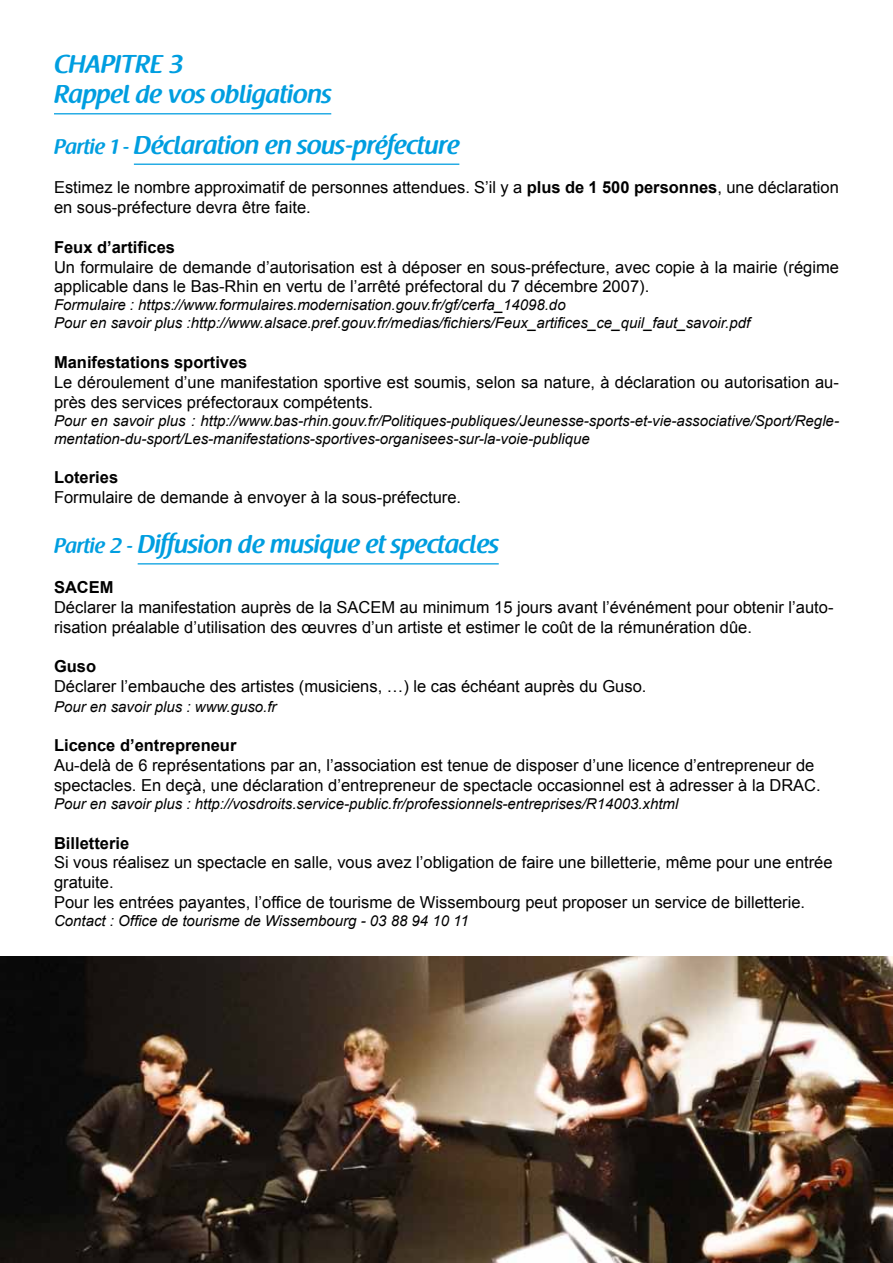
<style>
.page{position:relative;width:893px;height:1263px;background:#fff}
.page>*{position:absolute;margin:0;border:0;box-sizing:border-box;transform-origin:0 0}
.t1{font:600 25.5px/30.6px "Raspoutine";color:#009ee0}
.t2{font:16.5px/19.8px "Arial";color:#000}
.t3{font:700 16.5px "Arial";color:#000}
.t4{font:italic 15px/18px "Arial";color:#000}
.s1{font-size:21px}
.s2{font-weight:700}
</style>
<div class="page">
<hr style="left:54px;top:113px;width:277px;height:1px;background:#009ee0">
<hr style="left:134px;top:164px;width:325px;height:1px;background:#009ee0">
<hr style="left:138px;top:563px;width:361px;height:1px;background:#009ee0">
<img style="left:0;top:957px;width:893px;height:306px">
<h1 class="t1" style="left:54px;top:49px;width:279px">CHAPITRE 3<br>Rappel de vos obligations</h1>
<h1 class="t1" style="left:54px;top:130px;width:407px"><span class="s1">Partie 1 -</span> Déclaration en sous-préfecture</h1>
<p class="t2" style="left:54px;top:178px;width:786px">Estimez le nombre approximatif de personnes attendues. S’il y a <span class="s2">plus de 1 500 personnes</span>, une déclaration en sous-préfecture devra être faite.</p>
<p class="t3" style="left:54px;top:236px;width:123px">Feux d’artifices</p>
<p class="t2" style="left:54px;top:257px;width:786px">Un formulaire de demande d’autorisation est à déposer en sous-préfecture, avec copie à la mairie (régime applicable dans le Bas-Rhin en vertu de l’arrêté préfectoral du 7 décembre 2007).</p>
<p class="t4" style="left:54px;top:296px;width:698px">Formulaire : https://www.formulaires.modernisation.gouv.fr/gf/cerfa_14098.do<br>Pour en savoir plus :http://www.alsace.pref.gouv.fr/medias/fichiers/Feux_artifices_ce_quil_faut_savoir.pdf</p>
<p class="t3" style="left:54px;top:351px;width:195px">Manifestations sportives</p>
<p class="t2" style="left:54px;top:372px;width:786px">Le déroulement d’une manifestation sportive est soumis, selon sa nature, à déclaration ou autorisation au&shy;près des services préfectoraux compétents.</p>
<p class="t4" style="left:54px;top:411px;width:786px">Pour en savoir plus : http://www.bas-rhin.gouv.fr/Politiques-publiques/Jeunesse-sports-et-vie-associative/Sport/Regle&shy;mentation-du-sport/Les-manifestations-sportives-organisees-sur-la-voie-publique</p>
<p class="t3" style="left:54px;top:466px;width:66px">Loteries</p>
<p class="t2" style="left:54px;top:487px;width:409px">Formulaire de demande à envoyer à la sous-préfecture.</p>
<h1 class="t1" style="left:54px;top:530px;width:446px"><span class="s1">Partie 2 -</span> Diffusion de musique et spectacles</h1>
<p class="t3" style="left:54px;top:576px;width:61px">SACEM</p>
<p class="t2" style="left:54px;top:597px;width:781px">Déclarer la manifestation auprès de la SACEM au minimum 15 jours avant l’événément pour obtenir l’auto&shy;risation préalable d’utilisation des œuvres d’un artiste et estimer le coût de la rémunération dûe.</p>
<p class="t3" style="left:54px;top:655px;width:44px">Guso</p>
<p class="t2" style="left:54px;top:676px;width:594px">Déclarer l’embauche des artistes (musiciens, …) le cas échéant auprès du Guso.</p>
<p class="t4" style="left:54px;top:698px;width:224px">Pour en savoir plus : www.guso.fr</p>
<p class="t3" style="left:54px;top:734px;width:184px">Licence d’entrepreneur</p>
<p class="t2" style="left:54px;top:756px;width:768px">Au-delà de 6 représentations par an, l’association est tenue de disposer d’une licence d’entrepreneur de spectacles. En deçà, une déclaration d’entrepreneur de spectacle occasionnel est à adresser à la DRAC.</p>
<p class="t4" style="left:54px;top:795px;width:626px">Pour en savoir plus : http://vosdroits.service-public.fr/professionnels-entreprises/R14003.xhtml</p>
<p class="t3" style="left:54px;top:832px;width:77px">Billetterie</p>
<p class="t2" style="left:54px;top:853px;width:780px">Si vous réalisez un spectacle en salle, vous avez l’obligation de faire une billetterie, même pour une entrée gratuite.<br>Pour les entrées payantes, l’office de tourisme de Wissembourg peut proposer un service de billetterie.</p>
<p class="t4" style="left:54px;top:912px;width:416px">Contact : Office de tourisme de Wissembourg - 03 88 94 10 11</p>
</div>
